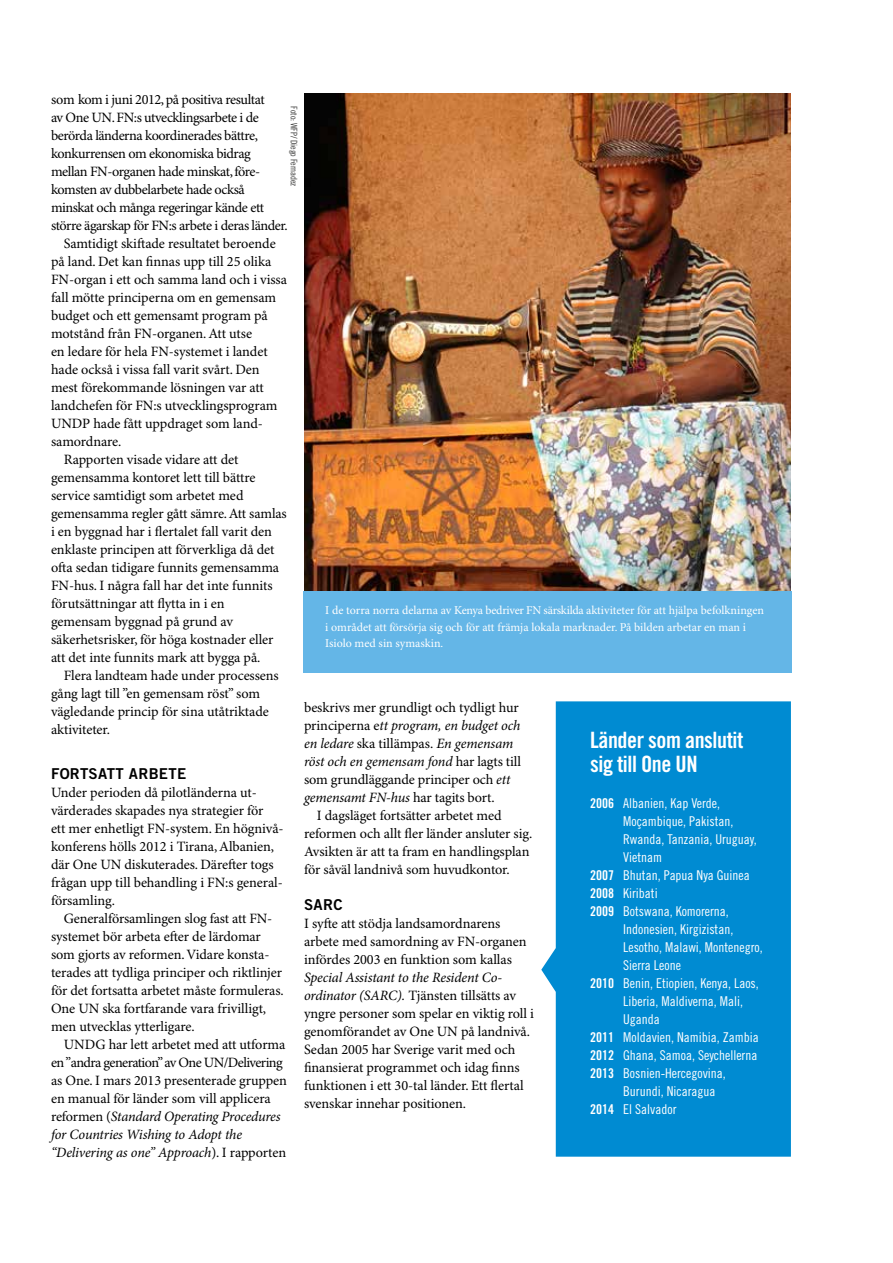
<style>
.page{position:relative;width:893px;height:1263px;background:#fff}
.page>*{position:absolute;margin:0;border:0;box-sizing:border-box;transform-origin:0 0}
.t1{font:22.5px/24px "Trade Gothic LT Std Bd Cn 20";letter-spacing:-.02em;color:#fff}
.t2{font:15px "Trade Gothic LT Std Bd 2";letter-spacing:.02em;color:#000}
.t3{font:14.25px/18px "Minion Pro";letter-spacing:-.01em;color:#000}
.t4{font:14.25px "Minion Pro";letter-spacing:-.03em;color:#000}
.t5{font:14.25px "Minion Pro";letter-spacing:-.035em;color:#000}
.t6{font:13.5px "Trade Gothic LT Std Cn 18";color:#fff}
.t7{font:12px/16.5px "Minion Pro";letter-spacing:-.005em;color:#fff}
.t8{font:9px "Trade Gothic LT Std Cn 18";letter-spacing:-.01em;color:#3c3c3b}
.s1{font-style:italic}
.s2{font-family:"Trade Gothic LT Std Bd Cn 20"}
</style>
<div class="page">
<img style="left:304px;top:94px;width:487px;height:497px">
<div style="left:541px;top:701px;width:250px;height:456px;background:#008bd2"></div>
<div style="left:304px;top:591px;width:488px;height:81px;background:#64b6e7"></div>
<p class="t4" style="left:51px;top:91px;width:215px">som kom i juni 2012, på positiva resultat</p>
<p class="t8" style="left:299px;top:106px;width:81px;rotate:90deg">Foto: WFP/ Diego Fernadez</p>
<p class="t4" style="left:51px;top:109px;width:209px">av One UN. FN:s utvecklingsarbete i de</p>
<p class="t3" style="left:51px;top:127px;width:208px">berörda länderna koordinerades bättre,</p>
<p class="t3" style="left:51px;top:145px;width:201px">konkurrensen om ekonomiska bidrag</p>
<p class="t4" style="left:51px;top:163px;width:211px">mellan FN-organen hade minskat, före-</p>
<p class="t5" style="left:51px;top:181px;width:195px">komsten av dubbelarbete hade också</p>
<p class="t5" style="left:51px;top:199px;width:215px">minskat och många regeringar kände ett</p>
<p class="t4" style="left:51px;top:217px;width:238px">större ägarskap för FN:s arbete i deras länder.</p>
<p class="t3" style="left:64px;top:235px;width:213px">Samtidigt skiftade resultatet beroende</p>
<p class="t3" style="left:51px;top:253px;width:222px">på land. Det kan finnas upp till 25 olika</p>
<p class="t3" style="left:51px;top:271px;width:238px">FN-organ i ett och samma land och i vissa</p>
<p class="t3" style="left:51px;top:289px;width:227px">fall mötte principerna om en gemensam</p>
<p class="t3" style="left:51px;top:307px;width:218px">budget och ett gemensamt program på</p>
<p class="t3" style="left:51px;top:325px;width:203px">motstånd från FN-organen. Att utse</p>
<p class="t3" style="left:51px;top:343px;width:218px">en ledare för hela FN-systemet i landet</p>
<p class="t3" style="left:51px;top:361px;width:210px">hade också i vissa fall varit svårt. Den</p>
<p class="t3" style="left:51px;top:379px;width:214px">mest förekommande lösningen var att</p>
<p class="t3" style="left:51px;top:397px;width:228px">landchefen för FN:s utvecklingsprogram</p>
<p class="t3" style="left:51px;top:415px;width:213px">UNDP hade fått uppdraget som land-</p>
<p class="t3" style="left:51px;top:433px;width:72px">samordnare.</p>
<p class="t3" style="left:64px;top:451px;width:176px">Rapporten visade vidare att det</p>
<p class="t3" style="left:51px;top:469px;width:206px">gemensamma kontoret lett till bättre</p>
<p class="t3" style="left:51px;top:487px;width:194px">service samtidigt som arbetet med</p>
<p class="t3" style="left:51px;top:505px;width:237px">gemensamma regler gått sämre. Att samlas</p>
<p class="t3" style="left:51px;top:523px;width:222px">i en byggnad har i flertalet fall varit den</p>
<p class="t3" style="left:51px;top:541px;width:225px">enklaste principen att förverkliga då det</p>
<p class="t3" style="left:51px;top:559px;width:230px">ofta sedan tidigare funnits gemensamma</p>
<p class="t3" style="left:51px;top:577px;width:223px">FN-hus. I några fall har det inte funnits</p>
<p class="t3" style="left:51px;top:595px;width:175px">förutsättningar att flytta in i en</p>
<p class="t3" style="left:51px;top:613px;width:184px">gemensam byggnad på grund av</p>
<p class="t3" style="left:51px;top:631px;width:224px">säkerhetsrisker, för höga kostnader eller</p>
<p class="t3" style="left:51px;top:649px;width:211px">att det inte funnits mark att bygga på.</p>
<p class="t3" style="left:64px;top:667px;width:216px">Flera landteam hade under processens</p>
<p class="t3" style="left:51px;top:685px;width:211px">gång lagt till ”en gemensam röst” som</p>
<p class="t3" style="left:51px;top:703px;width:219px">vägledande princip för sina utåtriktade</p>
<p class="t3" style="left:51px;top:721px;width:61px">aktiviteter.</p>
<p class="t2" style="left:51px;top:764px;width:137px">FORTSATT ARBETE</p>
<p class="t3" style="left:51px;top:784px;width:234px">Under perioden då pilotländerna ut&shy;värderades skapades nya strategier för<br>ett mer enhetligt FN-system. En högnivå&shy;konferens hölls 2012 i Tirana, Albanien, där One UN diskuterades. Därefter togs frågan upp till behandling i FN:s general&shy;församling.</p>
<p class="t3" style="left:51px;top:910px;width:234px;text-indent:13px">Generalförsamlingen slog fast att FN&shy;systemet bör arbeta efter de lärdomar som gjorts av reformen. Vidare konsta&shy;terades att tydliga principer och riktlinjer för det fortsatta arbetet måste formuleras.<br>One UN ska fortfarande vara frivilligt, men utvecklas ytterligare.</p>
<p class="t3" style="left:51px;top:1036px;width:238px;text-indent:13px">UNDG har lett arbetet med att utforma en ”andra generation” av One UN/Delivering as One. I mars 2013 presenterade gruppen en manual för länder som vill applicera reformen (<span class="s1">Standard Operating Procedures for Countries Wishing to Adopt the “Delivering as one” Approach</span>). I rapporten</p>
<p class="t7" style="left:325px;top:603px;width:440px">I de torra norra delarna av Kenya bedriver FN särskilda aktiviteter för att hjälpa befolkningen i området att försörja sig och för att främja lokala marknader. På bilden arbetar en man i<br>Isiolo med sin symaskin.</p>
<p class="t3" style="left:304px;top:699px;width:219px">beskrivs mer grundligt och tydligt hur principerna e<span class="s1">tt program, en budget och en ledare</span> ska tillämpas. <span class="s1">En gemensam röst och en gemensam fond</span> har lagts till som grundläggande principer och <span class="s1">ett gemensamt FN-hus</span> har tagits bort.</p>
<p class="t3" style="left:304px;top:807px;width:230px;text-indent:13px">I dagsläget fortsätter arbetet med reformen och allt fler länder ansluter sig.<br>Avsikten är att ta fram en handlingsplan för såväl landnivå som huvudkontor.</p>
<p class="t2" style="left:304px;top:895px;width:40px">SARC</p>
<p class="t3" style="left:304px;top:915px;width:224px">I syfte att stödja landsamordnarens arbete med samordning av FN-organen infördes 2003 en funktion som kallas</p>
<p class="t3" style="left:304px;top:969px;width:232px"><span class="s1">Special Assistant to the Resident Co&shy;ordinator (SARC).</span> Tjänsten tillsätts av yngre personer som spelar en viktig roll i genomförandet av One UN på landnivå.<br>Sedan 2005 har Sverige varit med och finansierat programmet och idag finns funktionen i ett 30-tal länder. Ett flertal svenskar innehar positionen.</p>
<h1 class="t1" style="left:590px;top:728px;width:155px">Länder som anslutit sig till One UN</h1>
<p class="t6" style="left:590px;top:795px;width:131px"><span class="s2">2006</span> Albanien, Kap Verde,</p>
<p class="t6" style="left:623px;top:813px;width:112px">Moçambique, Pakistan,</p>
<p class="t6" style="left:623px;top:831px;width:135px">Rwanda, Tanzania, Uruguay,</p>
<p class="t6" style="left:623px;top:849px;width:40px">Vietnam</p>
<p class="t6" style="left:590px;top:867px;width:161px"><span class="s2">2007</span> Bhutan, Papua Nya Guinea</p>
<p class="t6" style="left:590px;top:885px;width:69px"><span class="s2">2008</span> Kiribati</p>
<p class="t6" style="left:590px;top:903px;width:140px"><span class="s2">2009</span> Botswana, Komorerna,</p>
<p class="t6" style="left:623px;top:921px;width:112px">Indonesien, Kirgizistan,</p>
<p class="t6" style="left:623px;top:939px;width:141px">Lesotho, Malawi, Montenegro,</p>
<p class="t6" style="left:623px;top:957px;width:59px">Sierra Leone</p>
<p class="t6" style="left:590px;top:975px;width:170px"><span class="s2">2010</span> Benin, Etiopien, Kenya, Laos,</p>
<p class="t6" style="left:623px;top:993px;width:121px">Liberia, Maldiverna, Mali,</p>
<p class="t6" style="left:623px;top:1011px;width:38px">Uganda</p>
<p class="t6" style="left:590px;top:1029px;width:170px"><span class="s2">2011</span> Moldavien, Namibia, Zambia</p>
<p class="t6" style="left:590px;top:1047px;width:169px"><span class="s2">2012</span> Ghana, Samoa, Seychellerna</p>
<p class="t6" style="left:590px;top:1065px;width:137px"><span class="s2">2013</span> Bosnien-Hercegovina,</p>
<p class="t6" style="left:623px;top:1083px;width:94px">Burundi, Nicaragua</p>
<p class="t6" style="left:590px;top:1101px;width:88px"><span class="s2">2014</span> El Salvador</p>
</div>
